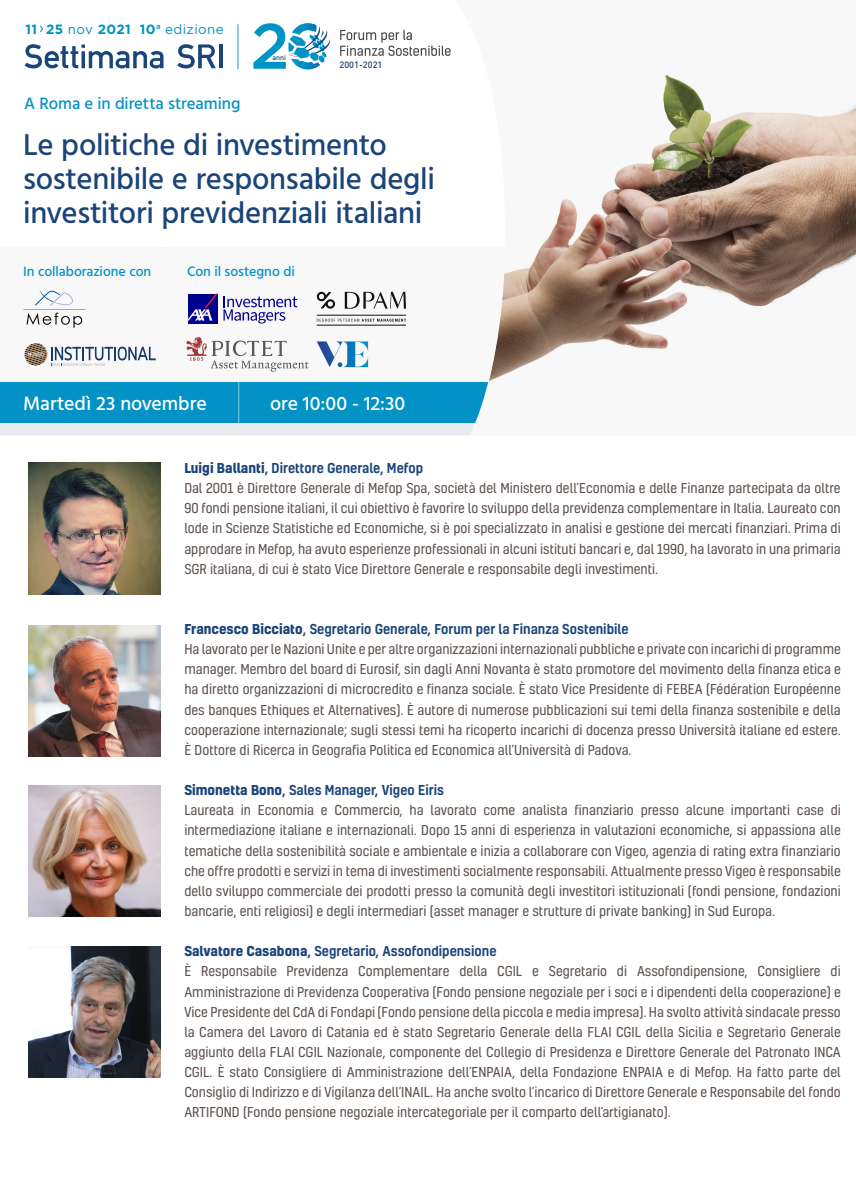
<style>
.page{position:relative;width:856px;height:1182px;background:#fff}
.page>*{position:absolute;margin:0;border:0;box-sizing:border-box;transform-origin:0 0}
.t1{font:500 30.8px/33.6px "Hind";letter-spacing:-.01em;color:#1b4479}
.t2{font:500 19.78px "Hind";letter-spacing:-.005em;color:#fff}
.t3{font:500 16.8px "Hind";letter-spacing:-.005em;color:#0392c6}
.t4{font:500 14px "Hind";letter-spacing:-.005em;color:#0392c6}
.t5{font:13.39px "Gotham";letter-spacing:.025em;color:#0091c4}
.t6{font:13.12px/20.1px "Kelson";color:#5d514d}
.t7{font:500 9.19px "DIN";color:#1b457a}
.t8{font:500 7.09px "DIN";color:#1b457a}
.s1{font-weight:700}
.s2{font-weight:700;color:#1b4479}
.s3{font-weight:500;color:#1b4479}
</style>
<div class="page">
<div style="left:328px;top:0;width:528px;height:435px;background:#f8f8f8"></div>
<img style="left:505px;top:75px;width:351px;height:299px">
<div style="left:0;top:382px;width:494px;height:41px;background:#0392c6"></div>
<div style="left:0;top:247px;width:505px;height:135px;background:#f8f8f8"></div>
<svg style="left:340px;top:30px;width:110px;height:26px"></svg>
<svg style="left:253px;top:23px;width:77px;height:46px"></svg>
<hr style="left:238px;top:24px;width:1px;height:45px;background:#1e93c6">
<hr style="left:238px;top:377px;width:1px;height:50px;background:#fff">
<svg style="left:25px;top:44px;width:138px;height:24px"></svg>
<svg style="left:177px;top:44px;width:39px;height:24px"></svg>
<hr style="left:219px;top:44px;width:4px;height:24px;background:#1a457a">
<svg style="left:40px;top:26px;width:3px;height:6px"></svg>
<svg style="left:0;top:422px;width:475px;height:13px"></svg>
<svg style="left:24px;top:343px;width:132px;height:23px"></svg>
<svg style="left:23px;top:290px;width:63px;height:37px"></svg>
<svg style="left:186px;top:337px;width:122px;height:34px"></svg>
<svg style="left:317px;top:341px;width:51px;height:26px"></svg>
<div style="left:187px;top:293px;width:30px;height:30px;background:linear-gradient(to right,#00008f,#00008f)"></div>
<svg style="left:223px;top:296px;width:74px;height:27px"></svg>
<svg style="left:187px;top:293px;width:30px;height:27px"></svg>
<svg style="left:317px;top:292px;width:18px;height:17px"></svg>
<svg style="left:345px;top:292px;width:61px;height:16px"></svg>
<hr style="left:317px;top:315px;width:89px;height:1px;background:#12100b">
<hr style="left:317px;top:325px;width:89px;height:1px;background:#12100b">
<svg style="left:317px;top:319px;width:89px;height:2px"></svg>
<img style="left:29px;top:463px;width:131px;height:131px">
<img style="left:29px;top:625px;width:131px;height:131px">
<img style="left:29px;top:785px;width:131px;height:131px">
<img style="left:29px;top:946px;width:131px;height:131px">
<p class="t5" style="left:25px;top:20px;width:200px"><span class="s1">11 25</span> nov <span class="s1">2021 10</span><sup>a</sup> edizione</p>
<p class="t3" style="left:24px;top:92px;width:218px">A Roma e in diretta streaming</p>
<p class="t8" style="left:272px;top:52px;width:15px">anni</p>
<p class="t7" style="left:339px;top:58px;width:44px">2001-2021</p>
<h1 class="t1" style="left:23px;top:130px;width:413px">Le politiche di investimento sostenibile e responsabile degli investitori previdenziali italiani</h1>
<p class="t4" style="left:23px;top:262px;width:130px">In collaborazione con</p>
<p class="t4" style="left:187px;top:262px;width:109px">Con il sostegno di</p>
<h2 class="t2" style="left:23px;top:390px;width:185px">Martedì 23 novembre</h2>
<h2 class="t2" style="left:270px;top:390px;width:137px">ore 10:00 - 12:30</h2>
<p class="t6" style="left:184px;top:457px;width:658px"><span class="s2">Luigi Ballanti</span><span class="s3">, Direttore Generale, Mefop<br></span>Dal 2001 è Direttore Generale di Mefop Spa, società del Ministero dell’Economia e delle Finanze partecipata da oltre 90 fondi pensione italiani, il cui obiettivo è favorire lo sviluppo della previdenza complementare in Italia. Laureato con lode in Scienze Statistiche ed Economiche, si è poi specializzato in analisi e gestione dei mercati finanziari. Prima di approdare in Mefop, ha avuto esperienze professionali in alcuni istituti bancari e, dal 1990, ha lavorato in una primaria SGR italiana, di cui è stato Vice Direttore Generale e responsabile degli investimenti.</p>
<p class="t6" style="left:184px;top:618px;width:658px"><span class="s2">Francesco Bicciato</span><span class="s3">, Segretario Generale, Forum per la Finanza Sostenibile<br></span>Ha lavorato per le Nazioni Unite e per altre organizzazioni internazionali pubbliche e private con incarichi di programme manager. Membro del board di Eurosif, sin dagli Anni Novanta è stato promotore del movimento della finanza etica e ha diretto organizzazioni di microcredito e finanza sociale. È stato Vice Presidente di FEBEA (Fédération Européenne des banques Ethiques et Alternatives). È autore di numerose pubblicazioni sui temi della finanza sostenibile e della cooperazione internazionale; sugli stessi temi ha ricoperto incarichi di docenza presso Università italiane ed estere.<br>È Dottore di Ricerca in Geografia Politica ed Economica all’Università di Padova.</p>
<p class="t6" style="left:184px;top:779px;width:658px"><span class="s2">Simonetta Bono</span><span class="s3">, Sales Manager, Vigeo Eiris<br></span>Laureata in Economia e Commercio, ha lavorato come analista finanziario presso alcune importanti case di intermediazione italiane e internazionali. Dopo 15 anni di esperienza in valutazioni economiche, si appassiona alle tematiche della sostenibilità sociale e ambientale e inizia a collaborare con Vigeo, agenzia di rating extra finanziario che offre prodotti e servizi in tema di investimenti socialmente responsabili. Attualmente presso Vigeo è responsabile dello sviluppo commerciale dei prodotti presso la comunità degli investitori istituzionali (fondi pensione, fondazioni bancarie, enti religiosi) e degli intermediari (asset manager e strutture di private banking) in Sud Europa.</p>
<p class="t6" style="left:184px;top:940px;width:658px"><span class="s2">Salvatore Casabona</span><span class="s3">, Segretario, Assofondipensione<br></span>È Responsabile Previdenza Complementare della CGIL e Segretario di Assofondipensione, Consigliere di Amministrazione di Previdenza Cooperativa (Fondo pensione negoziale per i soci e i dipendenti della cooperazione) e Vice Presidente del CdA di Fondapi (Fondo pensione della piccola e media impresa). Ha svolto attività sindacale presso la Camera del Lavoro di Catania ed è stato Segretario Generale della FLAI CGIL della Sicilia e Segretario Generale aggiunto della FLAI CGIL Nazionale, componente del Collegio di Presidenza e Direttore Generale del Patronato INCA CGIL. È stato Consigliere di Amministrazione dell’ENPAIA, della Fondazione ENPAIA e di Mefop. Ha fatto parte del Consiglio di Indirizzo e di Vigilanza dell’INAIL. Ha anche svolto l’incarico di Direttore Generale e Responsabile del fondo ARTIFOND (Fondo pensione negoziale intercategoriale per il comparto dell’artigianato).</p>
</div>
